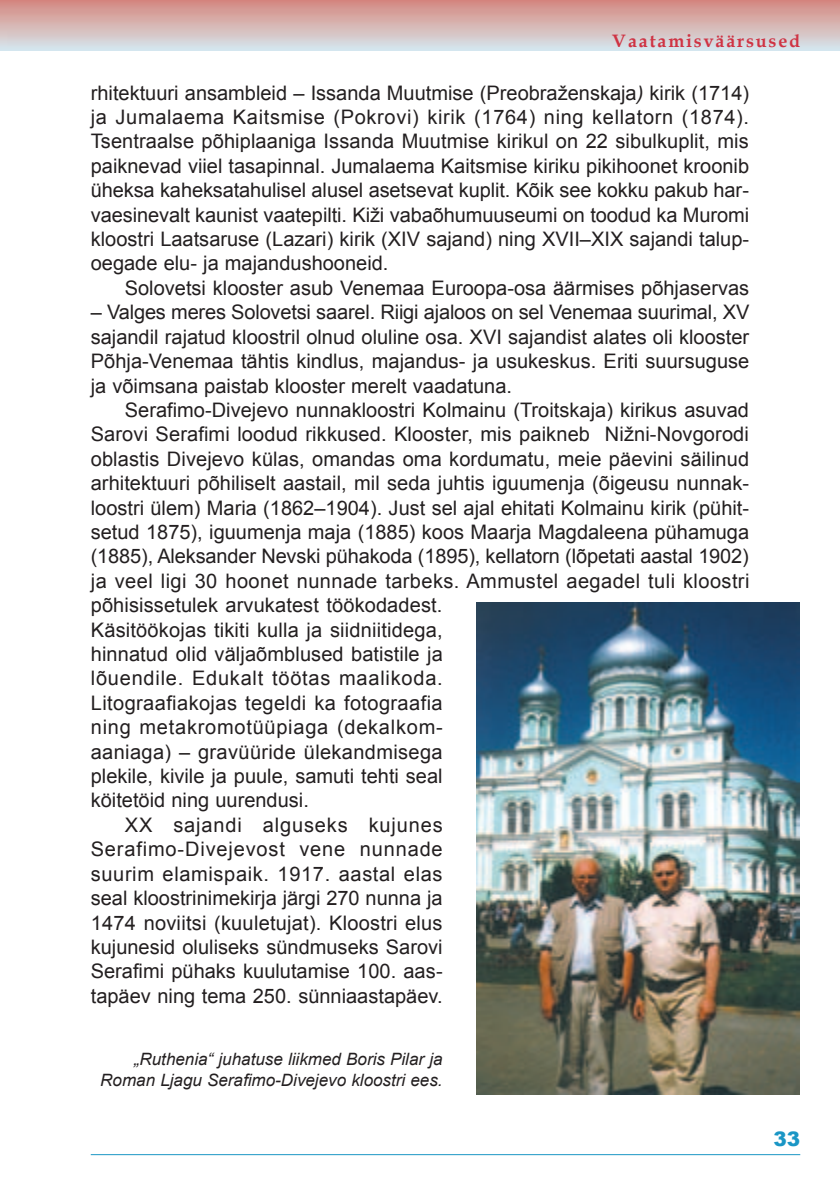
<style>
.page{position:relative;width:840px;height:1191px;background:#fff}
.page>*{position:absolute;margin:0;border:0;box-sizing:border-box;transform-origin:0 0}
.t1{font:20px/24.4px "Arial";color:#231f20;text-align:justify}
.t2{font:20px "Arial";letter-spacing:.02em;color:#231f20}
.t3{font:20px "Arial";letter-spacing:.04em;color:#231f20}
.t4{font:20px "Arial";letter-spacing:.03em;color:#231f20}
.t5{font:20px "Arial";letter-spacing:.035em;color:#231f20}
.t6{font:900 20px "Arial";color:#1a96c5}
.t7{font:700 18px "Book Antiqua";letter-spacing:.1em;color:#cf3444}
.t8{font:italic 17px/21px "Arial";color:#231f20;text-align:right}
.s1{font-style:italic}
</style>
<div class="page">
<hr style="left:91px;top:1154px;width:708px;height:1px;background:#1a96c5">
<img style="left:476px;top:603px;width:323px;height:491px">
<p class="t7" style="left:612px;top:29px;width:189px">Vaatamisväärsused</p>
<p class="t1" style="left:91px;top:81px;width:659px">rhitektuuri ansambleid – Issanda Muutmise (Preobraženskaja<span class="s1">)</span> kirik (1714) ja Jumalaema Kaitsmise (Pokrovi) kirik (1764) ning kellatorn (1874).<br>Tsentraalse põhiplaaniga Issanda Muutmise kirikul on 22 sibulkuplit, mis paiknevad viiel tasapinnal. Jumalaema Kaitsmise kiriku pikihoonet kroonib üheksa kaheksatahulisel alusel asetsevat kuplit. Kõik see kokku pakub har&shy;vaesinevalt kaunist vaatepilti. Kiži vabaõhumuuseumi on toodud ka Muromi kloostri Laatsaruse (Lazari) kirik (XIV sajand) ning XVII–XIX sajandi talup&shy;oegade elu- ja majandushooneid.</p>
<p class="t1" style="left:125px;top:276px;width:625px">Solovetsi klooster asub Venemaa Euroopa-osa äärmises põhjaservas</p>
<p class="t1" style="left:91px;top:300px;width:659px">– Valges meres Solovetsi saarel. Riigi ajaloos on sel Venemaa suurimal, XV sajandil rajatud kloostril olnud oluline osa. XVI sajandist alates oli klooster Põhja-Venemaa tähtis kindlus, majandus- ja usukeskus. Eriti suursuguse ja võimsana paistab klooster merelt vaadatuna.</p>
<p class="t1" style="left:125px;top:398px;width:625px">Serafimo-Divejevo nunnakloostri Kolmainu (Troitskaja) kirikus asuvad</p>
<p class="t1" style="left:91px;top:422px;width:659px">Sarovi Serafimi loodud rikkused. Klooster, mis paikneb Nižni-Novgorodi</p>
<p class="t1" style="left:91px;top:447px;width:659px">oblastis Divejevo külas, omandas oma kordumatu, meie päevini säilinud</p>
<p class="t1" style="left:91px;top:471px;width:659px">arhitektuuri põhiliselt aastail, mil seda juhtis iguumenja (õigeusu nunnak-</p>
<p class="t1" style="left:91px;top:495px;width:659px">loostri ülem) Maria (1862–1904). Just sel ajal ehitati Kolmainu kirik (pühit-</p>
<p class="t1" style="left:91px;top:520px;width:659px">setud 1875), iguumenja maja (1885) koos Maarja Magdaleena pühamuga</p>
<p class="t1" style="left:91px;top:544px;width:659px">(1885), Aleksander Nevski pühakoda (1895), kellatorn (lõpetati aastal 1902)</p>
<p class="t2" style="left:91px;top:567px;width:659px">ja veel ligi 30 hoonet nunnade tarbeks. Ammustel aegadel tuli kloostri</p>
<p class="t1" style="left:91px;top:593px;width:353px">põhisissetulek arvukatest töökodadest.</p>
<p class="t1" style="left:91px;top:617px;width:353px">Käsitöökojas tikiti kulla ja siidniitidega,</p>
<p class="t1" style="left:91px;top:642px;width:353px">hinnatud olid väljaõmblused batistile ja</p>
<p class="t3" style="left:91px;top:665px;width:353px">lõuendile. Edukalt töötas maalikoda.</p>
<p class="t2" style="left:91px;top:689px;width:353px">Litograafiakojas tegeldi ka fotograafia</p>
<p class="t5" style="left:91px;top:714px;width:353px">ning metakromotüüpiaga (dekalkom-</p>
<p class="t2" style="left:91px;top:738px;width:353px">aaniaga) – gravüüride ülekandmisega</p>
<p class="t1" style="left:91px;top:764px;width:353px">plekile, kivile ja puule, samuti tehti seal</p>
<p class="t1" style="left:91px;top:788px;width:219px">köitetöid ning uurendusi.</p>
<p class="t3" style="left:125px;top:811px;width:319px">XX sajandi alguseks kujunes</p>
<p class="t3" style="left:91px;top:836px;width:353px">Serafimo-Divejevost vene nunnade</p>
<p class="t4" style="left:91px;top:860px;width:353px">suurim elamispaik. 1917. aastal elas</p>
<p class="t1" style="left:91px;top:886px;width:353px">seal kloostrinimekirja järgi 270 nunna ja</p>
<p class="t1" style="left:91px;top:910px;width:353px">1474 noviitsi (kuuletujat). Kloostri elus</p>
<p class="t1" style="left:91px;top:935px;width:353px">kujunesid oluliseks sündmuseks Sarovi</p>
<p class="t1" style="left:91px;top:959px;width:353px">Serafimi pühaks kuulutamise 100. aas-</p>
<p class="t1" style="left:91px;top:983px;width:353px">tapäev ning tema 250. sünniaastapäev.</p>
<p class="t8" style="left:100px;top:1049px;width:344px">„Ruthenia“ juhatuse liikmed Boris Pilar ja<br>Roman Ljagu Serafimo-Divejevo kloostri ees.</p>
<p class="t6" style="left:773px;top:1124px;width:28px">33</p>
</div>
